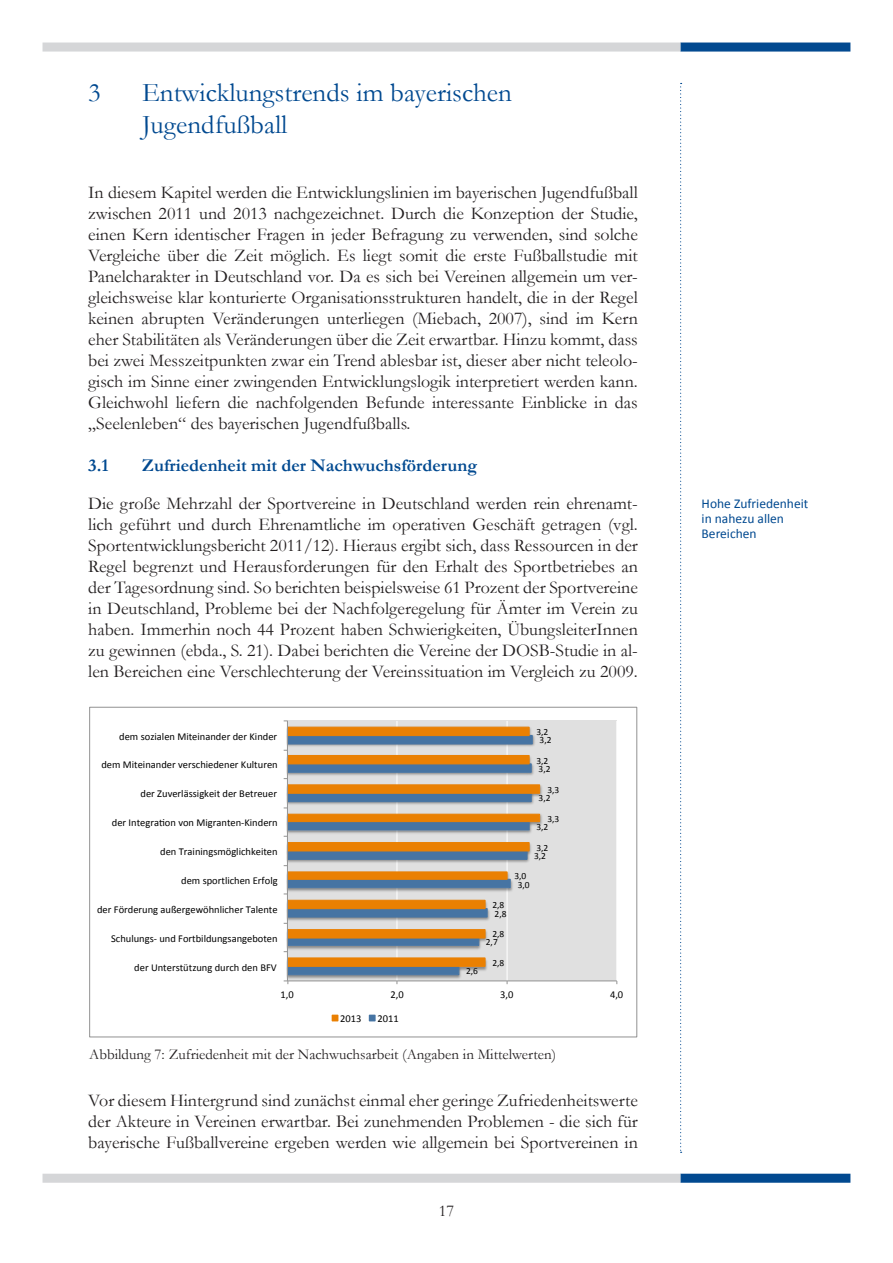
<style>
.page{position:relative;width:893px;height:1263px;background:#fff}
.page>*{position:absolute;margin:0;border:0;box-sizing:border-box;transform-origin:0 0}
.t1{font:27px/32.4px "Garamond";color:#014990}
.t2{font:18px/21px "Garamond";color:#231f20;text-align:justify}
.Headline_2{font:700 18px "Garamond";color:#014990}
.t3{font:16.5px "Garamond";color:#231f20}
.Beschriftung{font:15px "Garamond";color:#231f20}
.Stichwort-rechts{font:13.5px/15px "Calibri";color:#014990}
.t4{font:10.5px "Calibri";color:#000}
.t5{font:9.45px "Calibri";color:#000}
</style>
<div class="page">
<div style="left:680px;top:1174px;width:170px;height:9px;background:#014990;border:2px solid #014990"></div>
<svg style="left:680px;top:83px;width:2px;height:1070px"></svg>
<div style="left:43px;top:1174px;width:637px;height:9px;background:#d5d6d8;border:2px solid #d5d6d8"></div>
<div style="left:680px;top:43px;width:170px;height:9px;background:#014990;border:2px solid #014990"></div>
<div style="left:43px;top:43px;width:637px;height:9px;background:#d5d6d8;border:2px solid #d5d6d8"></div>
<div style="left:287px;top:721px;width:330px;height:260px;background:#e0e0e0"></div>
<hr style="left:396px;top:721px;width:1px;height:260px;background:#fff">
<hr style="left:507px;top:721px;width:1px;height:260px;background:#fff">
<hr style="left:616px;top:721px;width:1px;height:260px;background:#fff">
<svg style="left:288px;top:967px;width:220px;height:9px"></svg>
<svg style="left:288px;top:726px;width:253px;height:241px"></svg>
<hr style="left:287px;top:980px;width:330px;height:1px;background:#979797">
<hr style="left:287px;top:721px;width:1px;height:260px;background:#979797">
<svg style="left:332px;top:1015px;width:6px;height:6px"></svg>
<div style="left:369px;top:1015px;width:7px;height:6px;border:1px solid #4674a3"></div>
<p class="t1" style="left:88px;top:76px;width:14px">3</p>
<p class="t1" style="left:142px;top:76px;width:371px">Entwicklungstrends im bayerischen<br>Jugendfußball</p>
<p class="t2" style="left:88px;top:181px;width:551px">In diesem Kapitel werden die Entwicklungslinien im bayerischen Jugendfußball zwischen 2011 und 2013 nachgezeichnet. Durch die Konzeption der Studie, einen Kern identischer Fragen in jeder Befragung zu verwenden, sind solche Vergleiche über die Zeit möglich. Es liegt somit die erste Fußballstudie mit Panelcharakter in Deutschland vor. Da es sich bei Vereinen allgemein um ver&shy;gleichsweise klar konturierte Organisationsstrukturen handelt, die in der Regel keinen abrupten Veränderungen unterliegen (Miebach, 2007), sind im Kern eher Stabilitäten als Veränderungen über die Zeit erwartbar. Hinzu kommt, dass bei zwei Messzeitpunkten zwar ein Trend ablesbar ist, dieser aber nicht teleolo&shy;gisch im Sinne einer zwingenden Entwicklungslogik interpretiert werden kann.<br>Gleichwohl liefern die nachfolgenden Befunde interessante Einblicke in das „Seelenleben“ des bayerischen Jugendfußballs.</p>
<p class="Headline_2" style="left:88px;top:455px;width:22px">3.1</p>
<p class="Headline_2" style="left:142px;top:455px;width:336px">Zufriedenheit mit der Nachwuchsförderung</p>
<p class="t2" style="left:88px;top:493px;width:551px">Die große Mehrzahl der Sportvereine in Deutschland werden rein ehrenamt&shy;lich geführt und durch Ehrenamtliche im operativen Geschäft getragen (vgl.<br>Sportentwicklungsbericht 2011/12). Hieraus ergibt sich, dass Ressourcen in der Regel begrenzt und Herausforderungen für den Erhalt des Sportbetriebes an der Tagesordnung sind. So berichten beispielsweise 61 Prozent der Sportvereine in Deutschland, Probleme bei der Nachfolgeregelung für Ämter im Verein zu haben. Immerhin noch 44 Prozent haben Schwierigkeiten, ÜbungsleiterInnen zu gewinnen (ebda., S. 21). Dabei berichten die Vereine der DOSB-Studie in al&shy;len Bereichen eine Verschlechterung der Vereinssituation im Vergleich zu 2009.</p>
<p class="t4" style="left:119px;top:729px;width:159px">dem sozialen Miteinander der Kinder</p>
<p class="t5" style="left:536px;top:726px;width:13px">3,2</p>
<p class="t5" style="left:540px;top:734px;width:13px">3,2</p>
<p class="t4" style="left:101px;top:758px;width:178px">dem Miteinander verschiedener Kulturen</p>
<p class="t5" style="left:536px;top:755px;width:13px">3,2</p>
<p class="t5" style="left:539px;top:763px;width:13px">3,2</p>
<p class="t4" style="left:140px;top:787px;width:138px">der Zuverlässigkeit der Betreuer</p>
<p class="t5" style="left:547px;top:783px;width:13px">3,3</p>
<p class="t5" style="left:539px;top:792px;width:13px">3,2</p>
<p class="t4" style="left:112px;top:816px;width:167px">der IntegraLon von Migranten--‐Kindern</p>
<p class="t5" style="left:547px;top:812px;width:13px">3,3</p>
<p class="t5" style="left:536px;top:821px;width:13px">3,2</p>
<p class="t4" style="left:160px;top:845px;width:119px">den Trainingsmöglichkeiten</p>
<p class="t5" style="left:536px;top:841px;width:13px">3,2</p>
<p class="t5" style="left:534px;top:850px;width:13px">3,2</p>
<p class="t4" style="left:181px;top:874px;width:98px">dem sportlichen Erfolg</p>
<p class="t5" style="left:514px;top:870px;width:13px">3,0</p>
<p class="t5" style="left:518px;top:878px;width:13px">3,0</p>
<p class="t4" style="left:97px;top:903px;width:182px">der Förderung außergewöhnlicher Talente</p>
<p class="t5" style="left:492px;top:899px;width:13px">2,8</p>
<p class="t5" style="left:495px;top:907px;width:13px">2,8</p>
<p class="t4" style="left:111px;top:932px;width:168px">Schulungs--‐ und Fortbildungsangeboten</p>
<p class="t5" style="left:492px;top:928px;width:13px">2,8</p>
<p class="t5" style="left:486px;top:936px;width:13px">2,7</p>
<p class="t4" style="left:134px;top:960px;width:144px">der Unterstützung durch den BFV</p>
<p class="t5" style="left:466px;top:965px;width:13px">2,6</p>
<p class="t5" style="left:492px;top:957px;width:13px">2,8</p>
<p class="t4" style="left:281px;top:988px;width:15px">1,0</p>
<p class="t4" style="left:390px;top:988px;width:15px">2,0</p>
<p class="t4" style="left:500px;top:988px;width:15px">3,0</p>
<p class="t4" style="left:610px;top:988px;width:15px">4,0</p>
<p class="t4" style="left:340px;top:1012px;width:23px">2013</p>
<p class="t4" style="left:377px;top:1012px;width:23px">2011</p>
<p class="Beschriftung" style="left:89px;top:1045px;width:468px">Abbildung 7: Zufriedenheit mit der Nachwuchsarbeit (Angaben in Mittelwerten)</p>
<p class="t2" style="left:88px;top:1090px;width:551px">Vor diesem Hintergrund sind zunächst einmal eher geringe Zufriedenheitswerte der Akteure in Vereinen erwartbar. Bei zunehmenden Problemen - die sich für bayerische Fußballvereine ergeben werden wie allgemein bei Sportvereinen in</p>
<p class="t3" style="left:439px;top:1201px;width:17px">17</p>
<p class="Stichwort-rechts" style="left:702px;top:496px;width:108px">Hohe Zufriedenheit in nahezu allen<br>Bereichen</p>
</div>
